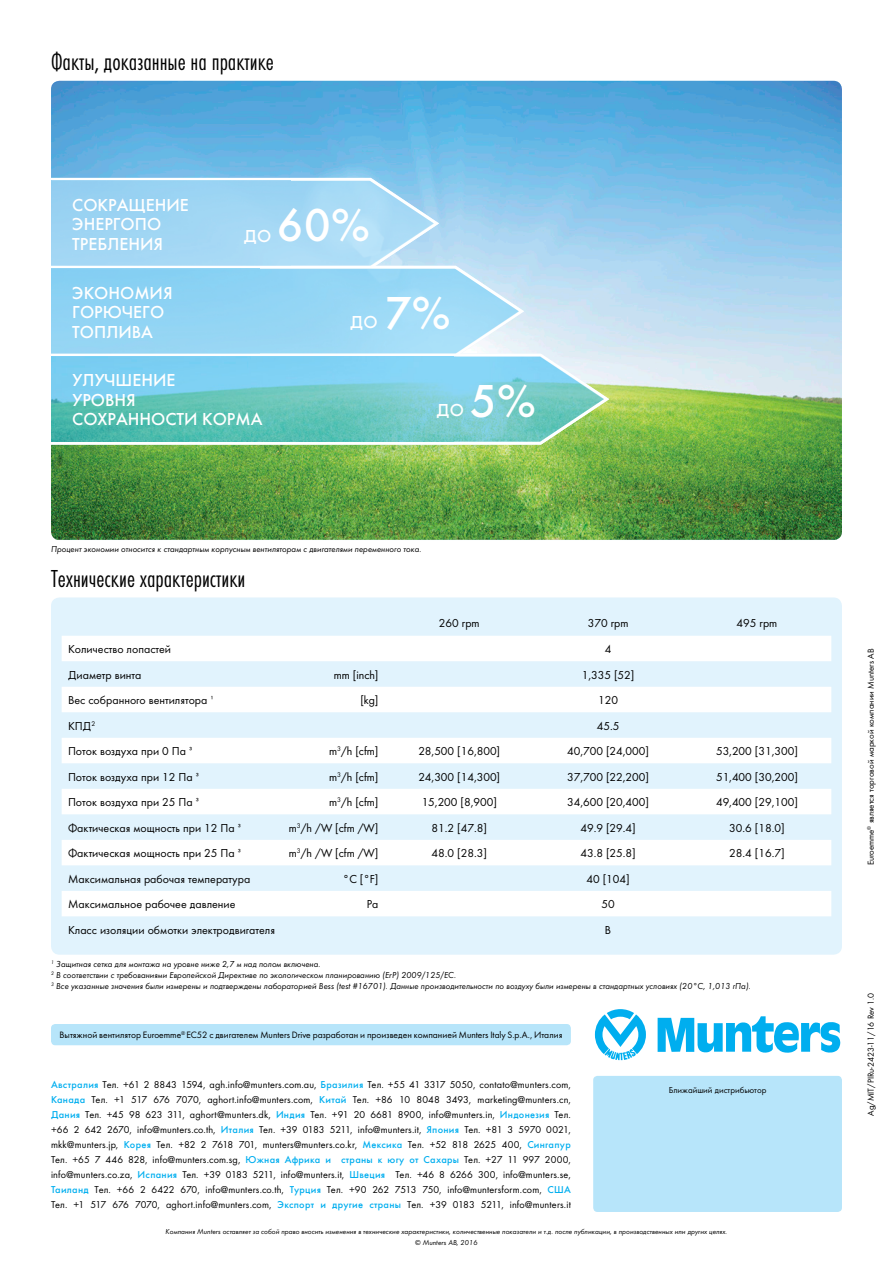
<style>
.page{position:relative;width:893px;height:1263px;background:#fff}
.page>*{position:absolute;margin:0;border:0;box-sizing:border-box;transform-origin:0 0}
.t1{font:500 48px "Futura";color:#fff}
.t2{font:300 25.5px "Futura Con";color:#000}
.t3{font:500 18px/19.5px "Futura";color:#fff}
.t4{font:12px "Futura Boo";color:#000}
.t5{font:10.35px/15px "Futura Boo";letter-spacing:.015em;color:#000;text-align:justify}
.t6{font:9.6px "Futura Boo";color:#000}
.t7{font:9px/10.8px "Futura Boo Obl";color:#000}
.t8{font:9px "Futura Boo";color:#000}
.t9{font:7.5px/10.8px "Futura Boo Obl";color:#000;text-align:center}
.s1{font-family:"Futura";font-weight:500;color:#00aeef}
</style>
<div class="page">
<img style="left:51px;top:81px;width:791px;height:459px">
<div style="left:593px;top:1076px;width:249px;height:136px;background:#b7e5fa;border-radius:4px"></div>
<svg style="left:658px;top:1016px;width:182px;height:37px"></svg>
<svg style="left:595px;top:1009px;width:51px;height:51px"></svg>
<div style="left:51px;top:1024px;width:520px;height:21px;background:#b7e5fa;border-radius:4px"></div>
<div style="left:51px;top:597px;width:791px;height:358px;background:#e1f3fd;border-radius:9px"></div>
<svg style="left:62px;top:636px;width:769px;height:280px;fill:#fff"></svg>
<svg style="left:51px;top:354px;width:558px;height:91px"></svg>
<img style="left:51px;top:399px;width:553px;height:43px">
<svg style="left:51px;top:178px;width:553px;height:221px;background:#9fd7f2"></svg>
<h2 class="t2" style="left:51px;top:47px;width:224px">Факты, доказанные на практике</h2>
<h3 class="t3" style="left:72px;top:195px;width:118px">СОКРАЩЕНИЕ<br>ЭНЕРГОПО<br>ТРЕБЛЕНИЯ</h3>
<h3 class="t3" style="left:244px;top:226px;width:29px">ДО</h3>
<h1 class="t1" style="left:277px;top:197px;width:95px">60%</h1>
<h3 class="t3" style="left:72px;top:283px;width:102px">ЭКОНОМИЯ<br>ГОРЮЧЕГО<br>ТОПЛИВА</h3>
<h1 class="t1" style="left:385px;top:285px;width:68px">7%</h1>
<h3 class="t3" style="left:72px;top:371px;width:192px">УЛУЧШЕНИЕ<br>УРОВНЯ<br>СОХРАННОСТИ КОРМА</h3>
<h1 class="t1" style="left:470px;top:373px;width:68px">5%</h1>
<h3 class="t3" style="left:350px;top:312px;width:29px">ДО</h3>
<h3 class="t3" style="left:436px;top:400px;width:29px">ДО</h3>
<p class="t7" style="left:51px;top:543px;width:372px">Процент экономии относится к стандартным корпусным вентиляторам с двигателями переменного тока.</p>
<h2 class="t2" style="left:51px;top:564px;width:196px">Технические характеристики</h2>
<p class="t4" style="left:439px;top:616px;width:42px">260 rpm</p>
<p class="t4" style="left:588px;top:616px;width:42px">370 rpm</p>
<p class="t4" style="left:737px;top:616px;width:42px">495 rpm</p>
<p class="t4" style="left:68px;top:642px;width:105px">Количество лопастей</p>
<p class="t4" style="left:605px;top:642px;width:8px">4</p>
<p class="t4" style="left:68px;top:667px;width:75px">Диаметр винта</p>
<p class="t4" style="left:334px;top:667px;width:46px">mm [inch]</p>
<p class="t4" style="left:582px;top:667px;width:54px">1,335 [52]</p>
<p class="t4" style="left:68px;top:693px;width:147px">Вес собранного вентилятора 1</p>
<p class="t4" style="left:360px;top:693px;width:20px">[kg]</p>
<p class="t4" style="left:598px;top:693px;width:21px">120</p>
<p class="t4" style="left:68px;top:718px;width:29px">КПД<sup>2</sup></p>
<p class="t4" style="left:597px;top:718px;width:24px">45.5</p>
<p class="t4" style="left:68px;top:744px;width:126px">Поток воздуха при 0 Па 3</p>
<p class="t4" style="left:329px;top:744px;width:51px">m<sup>3</sup>/h [cfm]</p>
<p class="t4" style="left:418px;top:744px;width:83px">28,500 [16,800]</p>
<p class="t4" style="left:567px;top:744px;width:83px">40,700 [24,000]</p>
<p class="t4" style="left:716px;top:744px;width:83px">53,200 [31,300]</p>
<p class="t4" style="left:68px;top:769px;width:133px">Поток воздуха при 12 Па 3</p>
<p class="t4" style="left:329px;top:769px;width:51px">m<sup>3</sup>/h [cfm]</p>
<p class="t4" style="left:418px;top:769px;width:83px">24,300 [14,300]</p>
<p class="t4" style="left:567px;top:769px;width:83px">37,700 [22,200]</p>
<p class="t4" style="left:716px;top:769px;width:83px">51,400 [30,200]</p>
<p class="t4" style="left:68px;top:795px;width:133px">Поток воздуха при 25 Па 3</p>
<p class="t4" style="left:329px;top:795px;width:51px">m<sup>3</sup>/h [cfm]</p>
<p class="t4" style="left:422px;top:795px;width:77px">15,200 [8,900]</p>
<p class="t4" style="left:567px;top:795px;width:83px">34,600 [20,400]</p>
<p class="t4" style="left:716px;top:795px;width:83px">49,400 [29,100]</p>
<p class="t4" style="left:68px;top:820px;width:174px">Фактическая мощность при 12 Па 3</p>
<p class="t4" style="left:289px;top:820px;width:91px">m<sup>3</sup>/h /W [cfm /W]</p>
<p class="t4" style="left:432px;top:820px;width:57px">81.2 [47.8]</p>
<p class="t4" style="left:580px;top:820px;width:57px">49.9 [29.4]</p>
<p class="t4" style="left:729px;top:820px;width:57px">30.6 [18.0]</p>
<p class="t4" style="left:68px;top:846px;width:174px">Фактическая мощность при 25 Па 3</p>
<p class="t4" style="left:289px;top:846px;width:91px">m<sup>3</sup>/h /W [cfm /W]</p>
<p class="t4" style="left:432px;top:846px;width:57px">48.0 [28.3]</p>
<p class="t4" style="left:580px;top:846px;width:57px">43.8 [25.8]</p>
<p class="t4" style="left:729px;top:846px;width:57px">28.4 [16.7]</p>
<p class="t4" style="left:68px;top:871px;width:184px">Максимальная рабочая температура</p>
<p class="t4" style="left:343px;top:871px;width:37px">°C [°F]</p>
<p class="t4" style="left:586px;top:871px;width:45px">40 [104]</p>
<p class="t4" style="left:68px;top:897px;width:169px">Максимальное рабочее давление</p>
<p class="t4" style="left:367px;top:897px;width:13px">Pa</p>
<p class="t4" style="left:601px;top:897px;width:15px">50</p>
<p class="t4" style="left:68px;top:922px;width:208px">Класс изоляции обмотки электродвигателя</p>
<p class="t4" style="left:605px;top:922px;width:8px">B</p>
<p class="t7" style="left:51px;top:959px;width:701px"><sup>1</sup> Защитная сетка для монтажа на уровне ниже 2,7 м над полом включена.<br><sup>2</sup> В соответствии с требованиями Европейской Директиве по экологическом планированию (ErP) 2009/125/EC.<br><sup>3</sup> Все указанные значения были измерены и подтверждены лабораторией Bess (test #16701). Данные производительности по воздуху были измерены в стандартных условиях (20°C, 1,013 гПа).</p>
<p class="t6" style="left:60px;top:1029px;width:504px">Вытяжной вентилятор Euroemme<sup>®</sup> EC52 с двигателем Munters Drive разработан и произведен компанией Munters Italy S.p.A., Италия</p>
<p class="t5" style="left:51px;top:1077px;width:521px"><span class="s1">Австралия</span> Тел. +61 2 8843 1594, agh.info@munters.com.au, <span class="s1">Бразилия</span> Тел. +55 41 3317 5050, contato@munters.com, <span class="s1">Канада</span> Тел. +1 517 676 7070, aghort.info@munters.com, <span class="s1">Китай</span> Тел. +86 10 8048 3493, marketing@munters.cn, <span class="s1">Дания</span> Тел. +45 98 623 311, aghort@munters.dk, <span class="s1">Индия</span> Тел. +91 20 6681 8900, info@munters.in, <span class="s1">Индонезия</span> Тел. +66 2 642 2670, info@munters.co.th, <span class="s1">Италия</span> Тел. +39 0183 5211, info@munters.it, <span class="s1">Япония</span> Тел. +81 3 5970 0021, mkk@munters.jp, <span class="s1">Корея</span> Тел. +82 2 7618 701, munters@munters.co.kr, <span class="s1">Мексика</span> Тел. +52 818 2625 400, <span class="s1">Сингапур </span>Тел. +65 7 446 828, info@munters.com.sg, <span class="s1">Южная Африка и страны к югу от Сахары</span> Тел. +27 11 997 2000, info@munters.co.za, <span class="s1">Испания</span> Тел. +39 0183 5211, info@munters.it, <span class="s1">Швеция</span> Тел. +46 8 6266 300, info@munters.se, <span class="s1">Таиланд</span> Тел. +66 2 6422 670, info@munters.co.th, <span class="s1">Турция</span> Тел. +90 262 7513 750, info@muntersform.com, <span class="s1">США </span>Тел. +1 517 676 7070, aghort.info@munters.com, <span class="s1">Экспорт и другие страны</span> Тел. +39 0183 5211, info@munters.it</p>
<p class="t8" style="left:669px;top:1085px;width:99px">Ближайший дистрибьютор</p>
<p class="t9" style="left:166px;top:1226px;width:563px">Компания Munters оставляет за собой право вносить изменения в технические характеристики, количественные показатели и т.д. после публикации, в производственных или других целях. © Munters AB, 2016</p>
<p class="t8" style="left:865px;top:865px;width:218px;rotate:-90deg">Euroemme<sup>®</sup> является торговой маркой компании Munters AB</p>
<p class="t8" style="left:865px;top:1116px;width:124px;rotate:-90deg">Ag/MIT/PIRu-2423-11/16 Rev 1.0</p>
</div>
